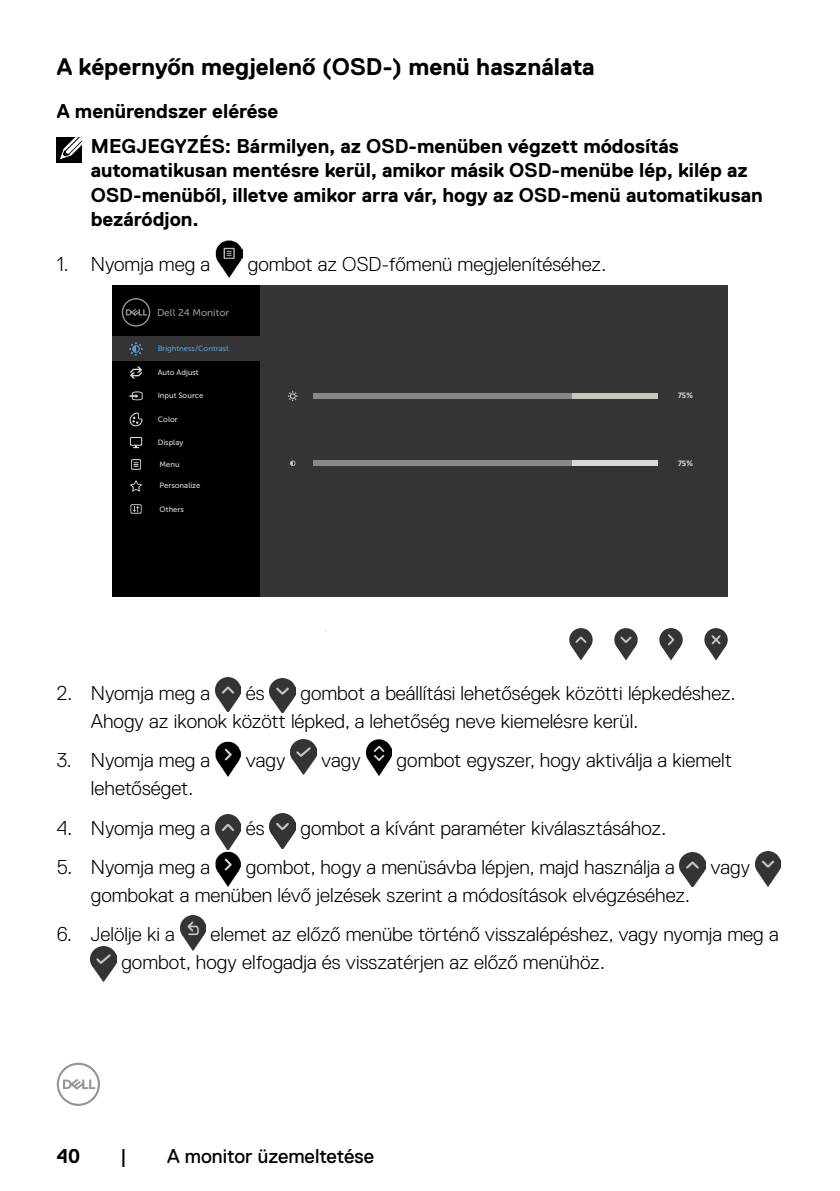
<style>
.page{position:relative;width:840px;height:1191px;background:#fff}
.page>*{position:absolute;margin:0;border:0;box-sizing:border-box;transform-origin:0 0}
.t1{font:700 24px "Dell Replica";color:#000}
.t2{font:300 20px/28px "Dell Replica";color:#000}
.t3{font:700 20px/24px "Dell Replica";color:#000}
.t4{font:20px "Dell Replica";color:#000}
.t5{font:10px "Museo Sans For Dell 500";color:#939393}
.t6{font:700 8.8px "Calibri";color:#d9d9d9}
.t7{font:7.6px "Museo Sans For Dell 500";color:#d9d9d9}
.t8{font:7.6px "Museo Sans For Dell 500";color:#5b9bd5}
</style>
<div class="page">
<svg style="left:57px;top:1062px;width:43px;height:44px"></svg>
<div style="left:57px;top:137px;width:25px;height:26px;background:#000"></div>
<svg style="left:60px;top:137px;width:22px;height:22px"></svg>
<img style="left:215px;top:241px;width:27px;height:37px">
<div style="left:112px;top:286px;width:615px;height:311px;background:#343435"></div>
<div style="left:112px;top:286px;width:148px;height:311px;background:#000"></div>
<div style="left:112px;top:337px;width:150px;height:24px;background:#343435"></div>
<svg style="left:122px;top:298px;width:28px;height:29px"></svg>
<svg style="left:130px;top:366px;width:12px;height:12px"></svg>
<svg style="left:129px;top:391px;width:14px;height:9px"></svg>
<svg style="left:129px;top:412px;width:14px;height:15px"></svg>
<svg style="left:130px;top:437px;width:12px;height:9px"></svg>
<div style="left:131px;top:438px;width:10px;height:7px;background:#000"></div>
<svg style="left:133px;top:445px;width:6px;height:3px"></svg>
<svg style="left:130px;top:480px;width:12px;height:12px"></svg>
<svg style="left:131px;top:459px;width:10px;height:11px"></svg>
<svg style="left:132px;top:460px;width:8px;height:9px"></svg>
<svg style="left:133px;top:462px;width:5px;height:5px"></svg>
<svg style="left:130px;top:504px;width:11px;height:9px"></svg>
<svg style="left:131px;top:505px;width:10px;height:8px"></svg>
<svg style="left:133px;top:506px;width:6px;height:6px"></svg>
<svg style="left:129px;top:342px;width:14px;height:14px"></svg>
<div style="left:569px;top:628px;width:23px;height:23px;background:#343435;border-radius:50%"></div>
<svg style="left:571px;top:636px;width:19px;height:24px"></svg>
<div style="left:614px;top:628px;width:23px;height:23px;background:#343435;border-radius:50%"></div>
<svg style="left:616px;top:636px;width:19px;height:24px"></svg>
<div style="left:659px;top:628px;width:23px;height:23px;background:#343435;border-radius:50%"></div>
<svg style="left:661px;top:634px;width:19px;height:26px"></svg>
<div style="left:704px;top:628px;width:23px;height:23px;background:#343435;border-radius:50%"></div>
<svg style="left:706px;top:635px;width:19px;height:25px"></svg>
<div style="left:313px;top:460px;width:344px;height:6px;background:#d9d9d9"></div>
<div style="left:313px;top:460px;width:258px;height:6px;background:#888"></div>
<svg style="left:290px;top:460px;width:5px;height:6px"></svg>
<div style="left:313px;top:393px;width:344px;height:6px;background:#c6c6c2"></div>
<div style="left:313px;top:393px;width:258px;height:6px;background:#888"></div>
<svg style="left:288px;top:391px;width:9px;height:10px"></svg>
<img style="left:215px;top:677px;width:25px;height:35px">
<img style="left:270px;top:678px;width:25px;height:35px">
<img style="left:215px;top:741px;width:25px;height:35px">
<img style="left:290px;top:739px;width:26px;height:35px">
<img style="left:366px;top:740px;width:25px;height:35px">
<img style="left:215px;top:815px;width:25px;height:34px">
<img style="left:270px;top:814px;width:25px;height:34px">
<img style="left:215px;top:851px;width:25px;height:35px">
<img style="left:679px;top:852px;width:26px;height:34px">
<img style="left:755px;top:851px;width:25px;height:35px">
<img style="left:180px;top:916px;width:25px;height:35px">
<img style="left:91px;top:946px;width:25px;height:35px">
<p class="t1" style="left:57px;top:54px;width:539px">A képernyőn megjelenő (OSD-) menü használata</p>
<p class="t3" style="left:91px;top:94px;width:589px;line-height:35.4px;text-indent:-34px">A menürendszer elérése<br>MEGJEGYZÉS: Bármilyen, az OSD-menüben végzett módosítás</p>
<p class="t3" style="left:91px;top:159px;width:673px">automatikusan mentésre kerül, amikor másik OSD-menübe lép, kilép az<br>OSD-menüből, illetve amikor arra vár, hogy az OSD-menü automatikusan bezáródjon.</p>
<p class="t2" style="left:57px;top:250px;width:155px">1. Nyomja meg a</p>
<p class="t2" style="left:247px;top:250px;width:359px">gombot az OSD-főmenü megjelenítéséhez.</p>
<p class="t5" style="left:157px;top:307px;width:74px">Dell 24 Monitor</p>
<p class="t8" style="left:157px;top:345px;width:73px">Brightness/Contrast</p>
<p class="t7" style="left:157px;top:368px;width:42px">Auto Adjust</p>
<p class="t7" style="left:157px;top:391px;width:47px">Input Source</p>
<p class="t7" style="left:157px;top:415px;width:22px">Color</p>
<p class="t7" style="left:157px;top:439px;width:27px">Display</p>
<p class="t7" style="left:159px;top:481px;width:42px">Personalize</p>
<p class="t7" style="left:159px;top:460px;width:22px">Menu</p>
<p class="t7" style="left:159px;top:505px;width:26px">Others</p>
<p class="t6" style="left:677px;top:389px;width:17px">75%</p>
<p class="t6" style="left:677px;top:456px;width:17px">75%</p>
<p class="t2" style="left:57px;top:679px;width:155px">2. Nyomja meg a</p>
<p class="t2" style="left:246px;top:679px;width:20px">és</p>
<p class="t2" style="left:91px;top:679px;width:646px;text-indent:209px">gombot a beállítási lehetőségek közötti lépkedéshez.<br>Ahogy az ikonok között lépked, a lehetőség neve kiemelésre kerül.</p>
<p class="t2" style="left:57px;top:746px;width:155px">3. Nyomja meg a</p>
<p class="t2" style="left:246px;top:746px;width:41px">vagy</p>
<p class="t2" style="left:321px;top:746px;width:41px">vagy</p>
<p class="t2" style="left:396px;top:746px;width:336px">gombot egyszer, hogy aktiválja a kiemelt</p>
<p class="t2" style="left:91px;top:774px;width:104px">lehetőséget.</p>
<p class="t2" style="left:57px;top:813px;width:155px">4. Nyomja meg a</p>
<p class="t2" style="left:246px;top:813px;width:20px">és</p>
<p class="t2" style="left:300px;top:813px;width:367px">gombot a kívánt paraméter kiválasztásához.</p>
<p class="t2" style="left:57px;top:853px;width:155px">5. Nyomja meg a</p>
<p class="t2" style="left:246px;top:853px;width:430px">gombot, hogy a menüsávba lépjen, majd használja a</p>
<p class="t2" style="left:710px;top:853px;width:41px">vagy</p>
<p class="t2" style="left:91px;top:881px;width:600px">gombokat a menüben lévő jelzések szerint a módosítások elvégzéséhez.</p>
<p class="t2" style="left:57px;top:920px;width:120px">6. Jelölje ki a</p>
<p class="t2" style="left:121px;top:920px;width:658px;text-indent:89px">elemet az előző menübe történő visszalépéshez, vagy nyomja meg a gombot, hogy elfogadja és visszatérjen az előző menühöz.</p>
<p class="t3" style="left:57px;top:1143px;width:25px">40</p>
<p class="t4" style="left:120px;top:1144px;width:8px">|</p>
<p class="t4" style="left:167px;top:1144px;width:208px">A monitor üzemeltetése</p>
</div>
